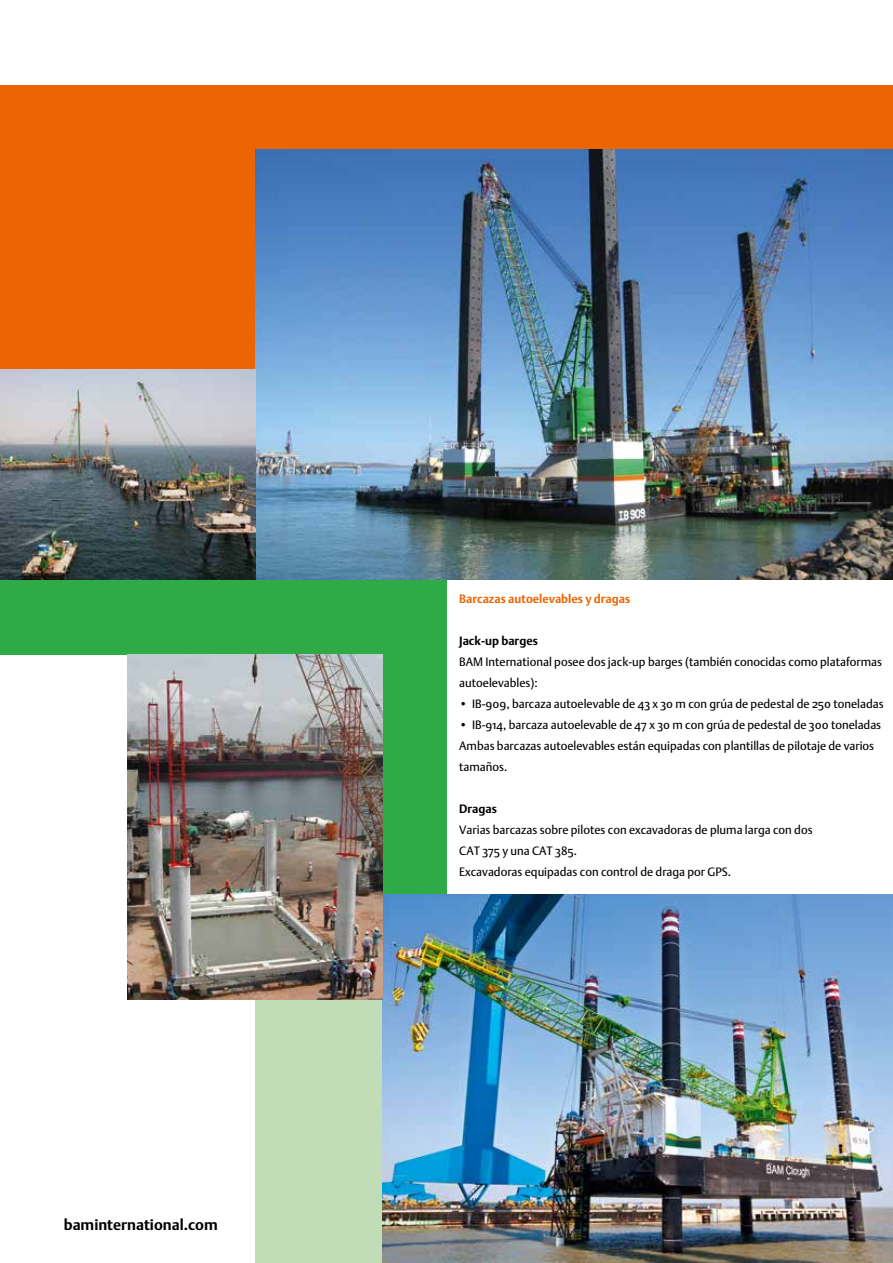
<style>
.page{position:relative;width:893px;height:1263px;background:#fff}
.page>*{position:absolute;margin:0;border:0;box-sizing:border-box;transform-origin:0 0}
.t1{font:700 15px "DTL Argo ST";color:#000}
.t2{font:12px/21px "DTL Argo ST";color:#000}
.t3{font:700 12px "DTL Argo ST";color:#ec6502}
.t4{font:700 12px "DTL Argo ST";color:#000}
</style>
<div class="page">
<div style="left:0;top:558px;width:446px;height:96px;background:#2eaa47"></div>
<div style="left:333px;top:570px;width:113px;height:387px;background:#2eaa47"></div>
<div style="left:255px;top:957px;width:136px;height:306px;background:#c0ddb7"></div>
<div style="left:0;top:85px;width:893px;height:293px;background:#ec6502"></div>
<img style="left:255px;top:150px;width:638px;height:429px">
<img style="left:383px;top:894px;width:510px;height:369px">
<img style="left:0;top:369px;width:255px;height:210px">
<img style="left:128px;top:654px;width:255px;height:345px">
<p class="t1" style="left:64px;top:1216px;width:156px">baminternational.com</p>
<p class="t3" style="left:459px;top:592px;width:172px">Barcazas autoelevables y dragas</p>
<p class="t4" style="left:459px;top:634px;width:80px">Jack-up barges</p>
<p class="t2" style="left:459px;top:651px;width:424px">BAM International posee dos jack-up barges (también conocidas como plataformas autoelevables):</p>
<p class="t2" style="left:459px;top:693px;width:426px">• IB-909, barcaza autoelevable de 43 x 30 m con grúa de pedestal de 250 toneladas</p>
<p class="t2" style="left:459px;top:714px;width:423px">• IB-914, barcaza autoelevable de 47 x 30 m con grúa de pedestal de 300 toneladas<br>Ambas barcazas autoelevables están equipadas con plantillas de pilotaje de varios tamaños.</p>
<p class="t4" style="left:459px;top:802px;width:39px">Dragas</p>
<p class="t2" style="left:459px;top:819px;width:355px">Varias barcazas sobre pilotes con excavadoras de pluma larga con dos<br>CAT 375 y una CAT 385.<br>Excavadoras equipadas con control de draga por GPS.</p>
</div>
